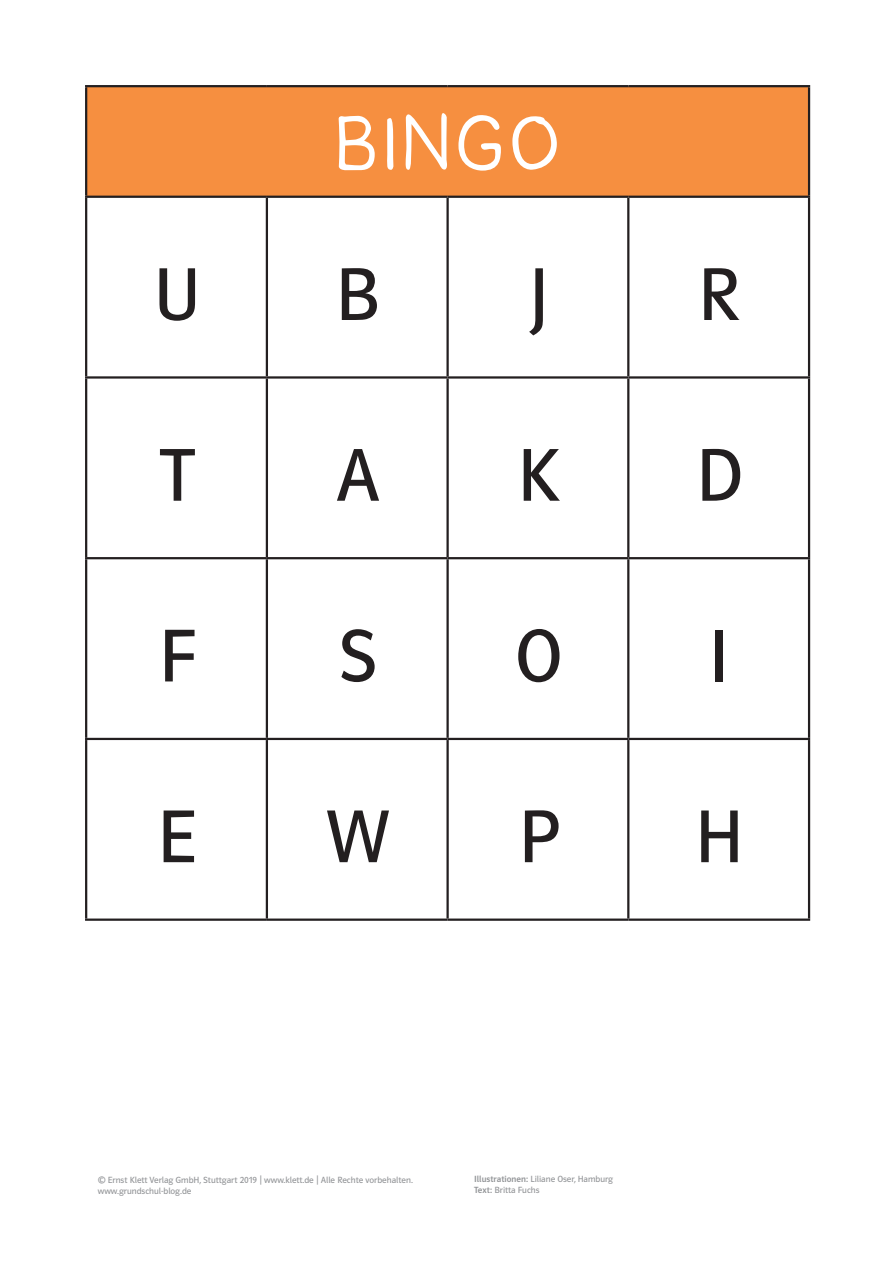
<style>
.page{position:relative;width:893px;height:1263px;background:#fff}
.page>*{position:absolute;margin:0;border:0;box-sizing:border-box;transform-origin:0 0}
.t1{font:81px "Grundschrift GSV";letter-spacing:.08em;color:#fff}
.t2{font:75px "Polo GSV Buch";color:#231f20}
.t3{font:9px/10.8px "Polo CEF";color:#939598}
.s1{font-weight:500}
</style>
<div class="page">
<div style="left:86px;top:86px;width:723px;height:111px;background:#f68f40"></div>
<hr style="left:85px;top:85px;width:182px;height:2px;background:#231f20">
<hr style="left:85px;top:87px;width:2px;height:109px;background:#231f20">
<hr style="left:267px;top:85px;width:181px;height:2px;background:#231f20">
<hr style="left:448px;top:85px;width:180px;height:2px;background:#231f20">
<hr style="left:628px;top:85px;width:182px;height:2px;background:#231f20">
<hr style="left:808px;top:87px;width:2px;height:109px;background:#231f20">
<hr style="left:85px;top:196px;width:182px;height:2px;background:#231f20">
<hr style="left:85px;top:198px;width:2px;height:178px;background:#231f20">
<hr style="left:267px;top:196px;width:181px;height:2px;background:#231f20">
<hr style="left:266px;top:198px;width:2px;height:178px;background:#231f20">
<hr style="left:448px;top:196px;width:180px;height:2px;background:#231f20">
<hr style="left:446px;top:198px;width:3px;height:178px;background:#231f20">
<hr style="left:628px;top:196px;width:182px;height:2px;background:#231f20">
<hr style="left:627px;top:198px;width:2px;height:178px;background:#231f20">
<hr style="left:808px;top:198px;width:2px;height:178px;background:#231f20">
<hr style="left:85px;top:376px;width:182px;height:3px;background:#231f20">
<hr style="left:85px;top:379px;width:2px;height:178px;background:#231f20">
<hr style="left:267px;top:376px;width:181px;height:3px;background:#231f20">
<hr style="left:266px;top:379px;width:2px;height:178px;background:#231f20">
<hr style="left:448px;top:376px;width:180px;height:3px;background:#231f20">
<hr style="left:446px;top:379px;width:3px;height:178px;background:#231f20">
<hr style="left:628px;top:376px;width:182px;height:3px;background:#231f20">
<hr style="left:627px;top:379px;width:2px;height:178px;background:#231f20">
<hr style="left:808px;top:379px;width:2px;height:178px;background:#231f20">
<hr style="left:85px;top:557px;width:182px;height:2px;background:#231f20">
<hr style="left:85px;top:559px;width:2px;height:179px;background:#231f20">
<hr style="left:267px;top:557px;width:181px;height:2px;background:#231f20">
<hr style="left:266px;top:559px;width:2px;height:179px;background:#231f20">
<hr style="left:448px;top:557px;width:180px;height:2px;background:#231f20">
<hr style="left:446px;top:559px;width:3px;height:179px;background:#231f20">
<hr style="left:628px;top:557px;width:182px;height:2px;background:#231f20">
<hr style="left:627px;top:559px;width:2px;height:179px;background:#231f20">
<hr style="left:808px;top:559px;width:2px;height:179px;background:#231f20">
<hr style="left:85px;top:738px;width:182px;height:2px;background:#231f20">
<hr style="left:85px;top:740px;width:2px;height:178px;background:#231f20">
<hr style="left:267px;top:738px;width:181px;height:2px;background:#231f20">
<hr style="left:266px;top:740px;width:2px;height:178px;background:#231f20">
<hr style="left:448px;top:738px;width:180px;height:2px;background:#231f20">
<hr style="left:446px;top:740px;width:3px;height:178px;background:#231f20">
<hr style="left:628px;top:738px;width:182px;height:2px;background:#231f20">
<hr style="left:627px;top:740px;width:2px;height:178px;background:#231f20">
<hr style="left:808px;top:740px;width:2px;height:178px;background:#231f20">
<hr style="left:85px;top:918px;width:182px;height:3px;background:#231f20">
<hr style="left:267px;top:918px;width:181px;height:3px;background:#231f20">
<hr style="left:448px;top:918px;width:180px;height:3px;background:#231f20">
<hr style="left:628px;top:918px;width:182px;height:3px;background:#231f20">
<h1 class="t1" style="left:335px;top:99px;width:226px">BINGO</h1>
<h2 class="t2" style="left:153px;top:254px;width:49px">U</h2>
<h2 class="t2" style="left:334px;top:254px;width:47px">B</h2>
<h2 class="t2" style="left:527px;top:254px;width:23px">J</h2>
<h2 class="t2" style="left:697px;top:254px;width:44px">R</h2>
<h2 class="t2" style="left:160px;top:435px;width:35px">T</h2>
<h2 class="t2" style="left:335px;top:435px;width:46px">A</h2>
<h2 class="t2" style="left:517px;top:435px;width:44px">K</h2>
<h2 class="t2" style="left:695px;top:435px;width:49px">D</h2>
<h2 class="t2" style="left:158px;top:616px;width:38px">F</h2>
<h2 class="t2" style="left:337px;top:616px;width:41px">S</h2>
<h2 class="t2" style="left:514px;top:616px;width:49px">O</h2>
<h2 class="t2" style="left:708px;top:616px;width:23px">I</h2>
<h2 class="t2" style="left:157px;top:796px;width:41px">E</h2>
<h2 class="t2" style="left:325px;top:796px;width:65px">W</h2>
<h2 class="t2" style="left:517px;top:796px;width:43px">P</h2>
<h2 class="t2" style="left:694px;top:796px;width:50px">H</h2>
<p class="t3" style="left:98px;top:1174px;width:317px">© Ernst Klett Verlag GmbH, Stuttgart 2019 | www.klett.de | Alle Rechte vorbehalten. www.grundschul-blog.de</p>
<p class="t3" style="left:474px;top:1174px;width:140px"><span class="s1">Illustrationen:</span> Liliane Oser, Hamburg<br><span class="s1">Text:</span> Britta Fuchs</p>
</div>
